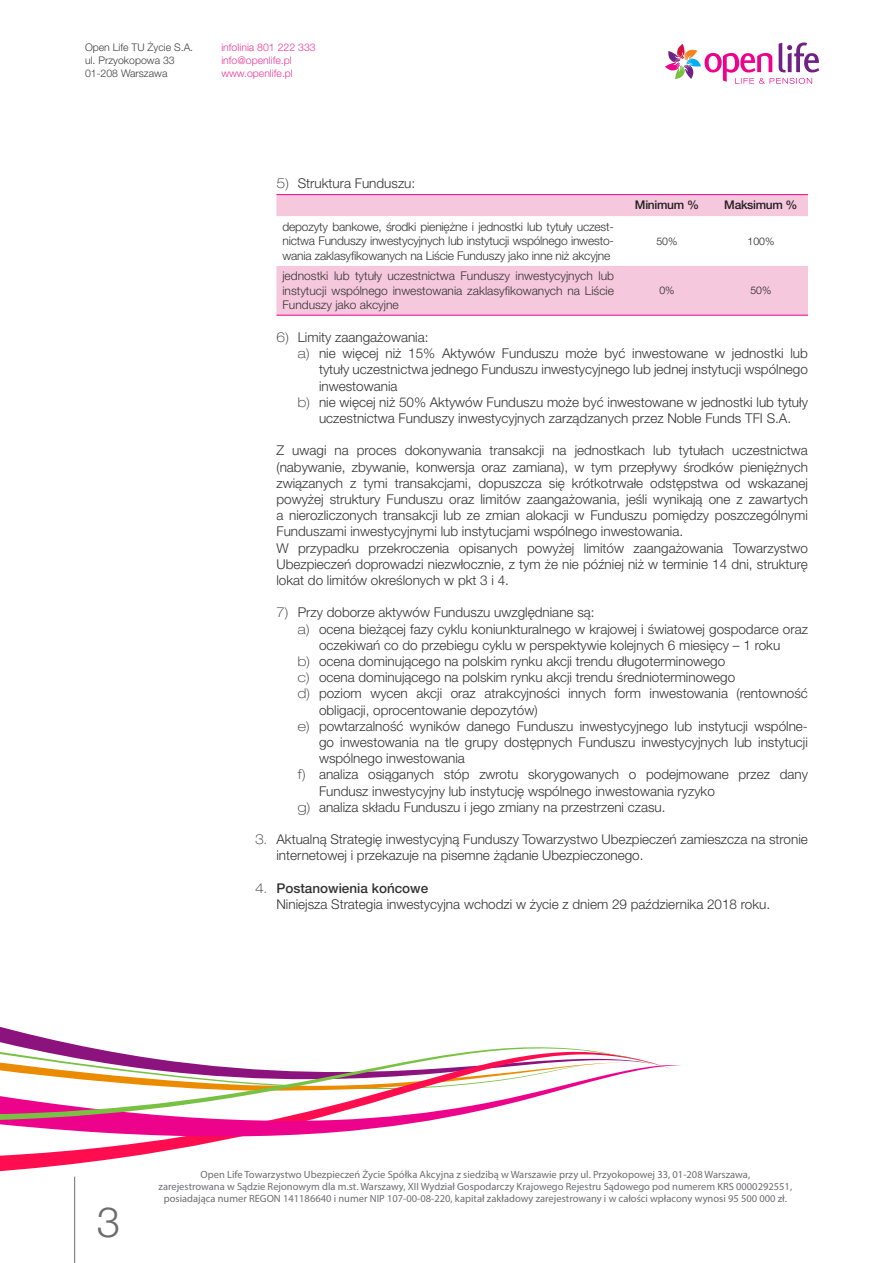
<style>
.page{position:relative;width:893px;height:1263px;background:#fff}
.page>*{position:absolute;margin:0;border:0;box-sizing:border-box;transform-origin:0 0}
.t1{font:300 42px "Helvetica Neue LT Pro";color:#6c6d70}
.PUNKT{font:300 13.5px/16.2px "Helvetica Neue LT Pro";color:#333;text-align:justify}
.PODPUNKT_WCIĘCIE{font:300 13.5px "Helvetica Neue LT Pro";color:#333}
.t2{font:500 13.5px "Helvetica Neue LT Pro";color:#333}
.Paragraf_tytuł{font:300 12px/14.4px "Helvetica Neue LT Pro";letter-spacing:-.005em;color:#333;text-align:justify}
.Paragraf_tytuł-2{font:500 12px "Helvetica Neue LT Pro";letter-spacing:-.025em;color:#231f20}
.t3{font:10.5px/12px "Myriad Pro";color:#6c6d70;text-align:center}
.t4{font:300 10.5px/12.6px "Helvetica Neue LT Pro";color:#3e3e3f}
.t5{font:300 10.5px/12.6px "Helvetica Neue LT Pro";color:#ed3896}
.Paragraf_tytuł-3{font:300 10.5px "Helvetica Neue LT Pro";color:#231f20}
.s1{font-weight:100;font-stretch:expanded}
</style>
<div class="page">
<svg style="left:0;top:1030px;width:77px;height:15px"></svg>
<svg style="left:0;top:1138px;width:233px;height:41px"></svg>
<svg style="left:0;top:1065px;width:681px;height:73px"></svg>
<svg style="left:0;top:1045px;width:665px;height:78px"></svg>
<svg style="left:665px;top:42px;width:154px;height:42px"></svg>
<hr style="left:74px;top:1177px;width:1px;height:86px;background:#6c6d70">
<div style="left:276px;top:195px;width:532px;height:120px;background:#f6c8dd"></div>
<svg style="left:276px;top:216px;width:532px;height:50px"></svg>
<hr style="left:276px;top:194px;width:344px;height:1px;background:#ed028c">
<hr style="left:620px;top:194px;width:94px;height:1px;background:#ed028c">
<hr style="left:714px;top:194px;width:94px;height:1px;background:#ed028c">
<hr style="left:276px;top:315px;width:344px;height:1px;background:#ed028c">
<hr style="left:620px;top:315px;width:94px;height:1px;background:#ed028c">
<hr style="left:714px;top:315px;width:94px;height:1px;background:#ed028c">
<p class="t4" style="left:85px;top:41px;width:110px">Open Life TU Życie S.A. ul. Przyokopowa 33<br>01-208 Warszawa</p>
<p class="t5" style="left:221px;top:41px;width:96px">infolinia 801 222 333 info@openlife.pl www.openlife.pl</p>
<p class="PUNKT" style="left:276px;top:175px;width:140px"><span class="s1">5)</span> Struktura Funduszu:</p>
<p class="Paragraf_tytuł" style="left:282px;top:219px;width:333px">depozyty bankowe, środki pieniężne i jednostki lub tytuły uczest&shy;nictwa Funduszy inwestycyjnych lub instytucji wspólnego inwesto&shy;wania zaklasyfikowanych na Liście Funduszy jako inne niż akcyjne</p>
<p class="Paragraf_tytuł" style="left:282px;top:269px;width:333px">jednostki lub tytuły uczestnictwa Funduszy inwestycyjnych lub instytucji wspólnego inwestowania zaklasyfikowanych na Liście Funduszy jako akcyjne</p>
<p class="Paragraf_tytuł-2" style="left:635px;top:198px;width:66px">Minimum %</p>
<p class="Paragraf_tytuł-2" style="left:724px;top:198px;width:75px">Maksimum %</p>
<p class="Paragraf_tytuł-3" style="left:656px;top:235px;width:23px">50%</p>
<p class="Paragraf_tytuł-3" style="left:747px;top:235px;width:28px">100%</p>
<p class="Paragraf_tytuł-3" style="left:659px;top:284px;width:17px">0%</p>
<p class="Paragraf_tytuł-3" style="left:750px;top:284px;width:23px">50%</p>
<p class="PUNKT" style="left:276px;top:329px;width:154px"><span class="s1">6)</span> Limity zaangażowania:</p>
<p class="PUNKT" style="left:319px;top:345px;width:490px;text-indent:-21px"><span class="s1">a)</span> nie więcej niż 15% Aktywów Funduszu może być inwestowane w jednostki lub tytuły uczestnictwa jednego Funduszu inwestycyjnego lub jednej instytucji wspólnego inwestowania</p>
<p class="PUNKT" style="left:298px;top:394px;width:512px;text-align:center"><span class="s1">b)</span> nie więcej niż 50% Aktywów Funduszu może być inwestowane w jednostki lub tytuły uczestnictwa Funduszy inwestycyjnych zarządzanych przez Noble Funds TFI S.A.</p>
<p class="PUNKT" style="left:276px;top:442px;width:533px">Z uwagi na proces dokonywania transakcji na jednostkach lub tytułach uczestnictwa (nabywanie, zbywanie, konwersja oraz zamiana), w tym przepływy środków pieniężnych związanych z tymi transakcjami, dopuszcza się krótkotrwałe odstępstwa od wskazanej powyżej struktury Funduszu oraz limitów zaangażowania, jeśli wynikają one z zawartych a nierozliczonych transakcji lub ze zmian alokacji w Funduszu pomiędzy poszczególnymi Funduszami inwestycyjnymi lub instytucjami wspólnego inwestowania.</p>
<p class="PUNKT" style="left:276px;top:539px;width:533px">W przypadku przekroczenia opisanych powyżej limitów zaangażowania Towarzystwo Ubezpieczeń doprowadzi niezwłocznie, z tym że nie później niż w terminie 14 dni, strukturę lokat do limitów określonych w pkt 3 i 4.</p>
<p class="PUNKT" style="left:276px;top:604px;width:320px"><span class="s1">7)</span> Przy doborze aktywów Funduszu uwzględniane są:</p>
<p class="PUNKT" style="left:298px;top:620px;width:512px;text-align:center"><span class="s1">a)</span> ocena bieżącej fazy cyklu koniunkturalnego w krajowej i światowej gospodarce oraz oczekiwań co do przebiegu cyklu w perspektywie kolejnych 6 miesięcy – 1 roku</p>
<p class="PUNKT" style="left:298px;top:653px;width:429px"><span class="s1">b)</span> ocena dominującego na polskim rynku akcji trendu długoterminowego</p>
<p class="PUNKT" style="left:298px;top:669px;width:439px"><span class="s1">c)</span> ocena dominującego na polskim rynku akcji trendu średnioterminowego</p>
<p class="PUNKT" style="left:319px;top:685px;width:490px;text-indent:-21px"><span class="s1">d)</span> poziom wycen akcji oraz atrakcyjności innych form inwestowania (rentowność obligacji, oprocentowanie depozytów)</p>
<p class="PUNKT" style="left:319px;top:718px;width:490px;text-indent:-21px"><span class="s1">e)</span> powtarzalność wyników danego Funduszu inwestycyjnego lub instytucji wspólne&shy;go inwestowania na tle grupy dostępnych Funduszu inwestycyjnych lub instytucji wspólnego inwestowania</p>
<p class="PUNKT" style="left:319px;top:766px;width:490px;text-indent:-21px"><span class="s1">f)</span> analiza osiąganych stóp zwrotu skorygowanych o podejmowane przez dany<br>Fundusz inwestycyjny lub instytucję wspólnego inwestowania ryzyko</p>
<p class="PUNKT" style="left:298px;top:799px;width:369px"><span class="s1">g)</span> analiza składu Funduszu i jego zmiany na przestrzeni czasu.</p>
<p class="PUNKT" style="left:276px;top:831px;width:533px;text-indent:-21px"><span class="s1">3.</span> Aktualną Strategię inwestycyjną Funduszy Towarzystwo Ubezpieczeń zamieszcza na stronie internetowej i przekazuje na pisemne żądanie Ubezpieczonego.</p>
<p class="t2" style="left:255px;top:880px;width:175px"><span class="s1">4.</span> Postanowienia końcowe</p>
<p class="PODPUNKT_WCIĘCIE" style="left:276px;top:896px;width:495px">Niniejsza Strategia inwestycyjna wchodzi w życie z dniem 29 października 2018 roku.</p>
<h1 class="t1" style="left:97px;top:1196px;width:25px">3</h1>
<p class="t3" style="left:159px;top:1168px;width:635px">Open Life Towarzystwo Ubezpieczeń Życie Spółka Akcyjna z siedzibą w Warszawie przy ul. Przyokopowej 33, 01-208 Warszawa,<br>zarejestrowana w Sądzie Rejonowym dla m.st. Warszawy, XII Wydział Gospodarczy Krajowego Rejestru Sądowego pod numerem KRS 0000292551, posiadająca numer REGON 141186640 i numer NIP 107-00-08-220, kapitał zakładowy zarejestrowany i w całości wpłacony wynosi 95 500 000 zł.</p>
</div>
